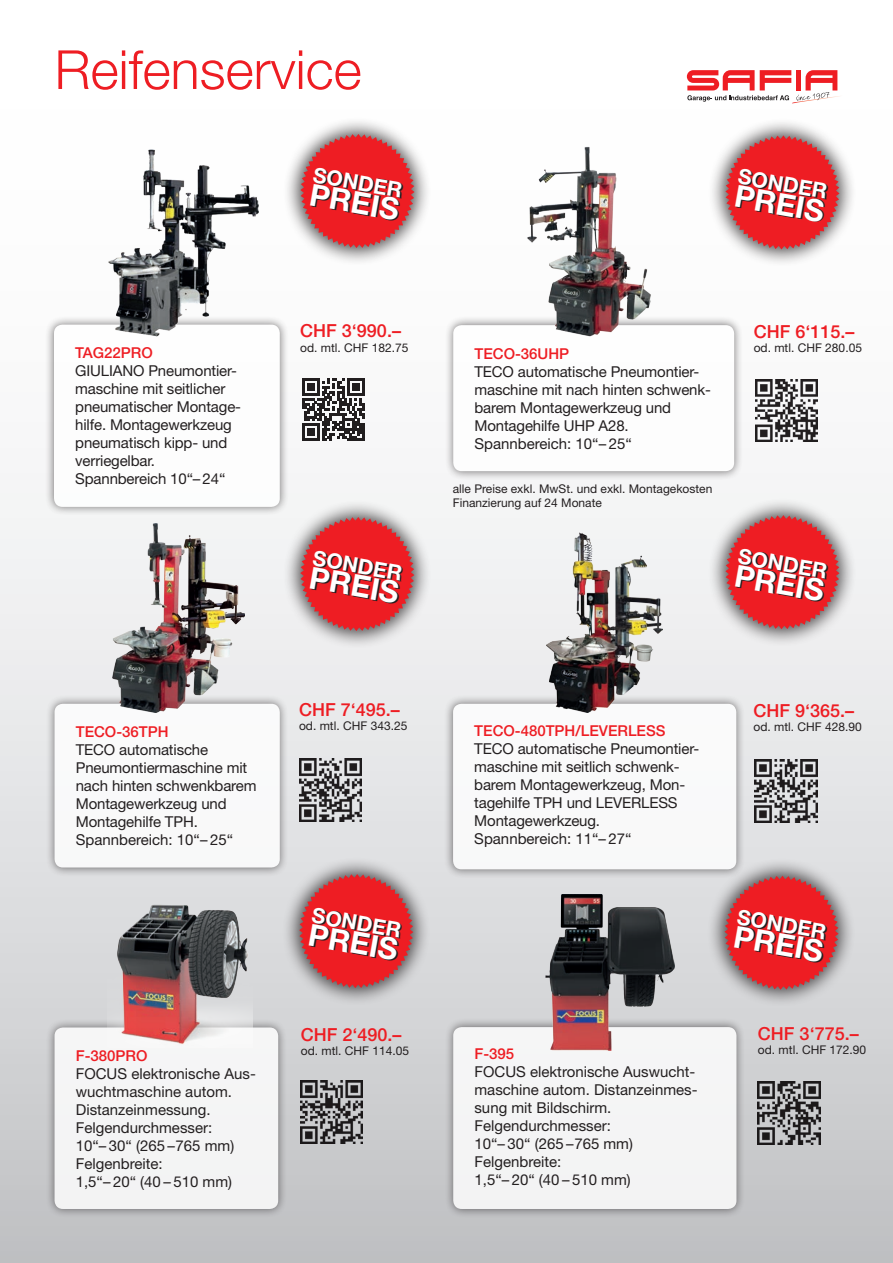
<style>
.page{position:relative;width:893px;height:1263px;background:#fff}
.page>*{position:absolute;margin:0;border:0;box-sizing:border-box;transform-origin:0 0}
.t1{font:300 54px "Helvetica Neue LT Std";color:#ee1d23}
.t2{font:700 30.3px "Helvetica Neue LT Pro";color:#fff}
.t3{font:700 21px "Helvetica Neue LT Pro";color:#fff}
.t4{font:500 18px "Helvetica Neue LT Std";color:#ee1d23}
.t5{font:15px/18px "Helvetica Neue LT Std";letter-spacing:-.01em;color:#231f20}
.t6{font:12px "Helvetica Neue LT Std";color:#231f20}
.s1{font-weight:500;color:#ee1d23}
</style>
<div class="page">
<div style="left:0;top:0;width:893px;height:1263px;background:linear-gradient(to bottom,#fff,#c7c8cb)"></div>
<svg style="left:880px;top:0;width:13px;height:1263px"></svg>
<svg style="left:687px;top:70px;width:155px;height:33px"></svg>
<div style="left:45px;top:316px;width:244px;height:200px;background:#231f20;opacity:.75"></div>
<div style="left:54px;top:325px;width:226px;height:182px;background:#fff;border-radius:9px"></div>
<div style="left:283px;top:116px;width:149px;height:150px;background:#231f20;opacity:.75"></div>
<svg style="left:300px;top:134px;width:114px;height:114px;background:#e1474b"></svg>
<img style="left:109px;top:150px;width:150px;height:187px">
<div style="left:301px;top:377px;width:65px;height:66px;background:linear-gradient(to right,#f7f7f8,#f7f7f8)"></div>
<svg style="left:302px;top:379px;width:62px;height:62px"></svg>
<div style="left:444px;top:316px;width:299px;height:164px;background:#231f20;opacity:.75"></div>
<div style="left:453px;top:325px;width:281px;height:146px;background:#fff;border-radius:9px"></div>
<div style="left:708px;top:118px;width:149px;height:149px;background:#231f20;opacity:.75"></div>
<svg style="left:725px;top:135px;width:114px;height:114px;background:#e1474b"></svg>
<img style="left:755px;top:380px;width:62px;height:62px">
<img style="left:526px;top:144px;width:127px;height:193px">
<div style="left:46px;top:695px;width:243px;height:182px;background:#231f20;opacity:.75"></div>
<div style="left:55px;top:704px;width:225px;height:163px;background:#fff;border-radius:9px"></div>
<div style="left:283px;top:499px;width:149px;height:150px;background:#231f20;opacity:.75"></div>
<svg style="left:300px;top:517px;width:114px;height:114px;background:#df4549"></svg>
<img style="left:112px;top:523px;width:133px;height:190px">
<img style="left:299px;top:759px;width:63px;height:62px">
<div style="left:444px;top:695px;width:301px;height:183px;background:#231f20;opacity:.75"></div>
<div style="left:453px;top:704px;width:283px;height:165px;background:#fff;border-radius:9px"></div>
<img style="left:755px;top:760px;width:62px;height:62px">
<img style="left:546px;top:532px;width:116px;height:180px">
<div style="left:708px;top:497px;width:149px;height:150px;background:#231f20;opacity:.75"></div>
<svg style="left:725px;top:515px;width:114px;height:114px;background:#df4549"></svg>
<div style="left:46px;top:1018px;width:241px;height:200px;background:#231f20;opacity:.75"></div>
<div style="left:55px;top:1027px;width:223px;height:182px;background:#f4f4f5;border-radius:9px"></div>
<img style="left:107px;top:901px;width:145px;height:143px">
<div style="left:281px;top:856px;width:150px;height:150px;background:#231f20;opacity:.75"></div>
<svg style="left:299px;top:874px;width:114px;height:114px;background:#db4045"></svg>
<img style="left:300px;top:1081px;width:62px;height:62px">
<div style="left:444px;top:1018px;width:302px;height:200px;background:#231f20;opacity:.75"></div>
<div style="left:453px;top:1027px;width:283px;height:182px;background:#f4f4f5;border-radius:9px"></div>
<img style="left:758px;top:1082px;width:62px;height:62px">
<img style="left:546px;top:894px;width:128px;height:156px">
<div style="left:707px;top:858px;width:149px;height:149px;background:#231f20;opacity:.75"></div>
<svg style="left:724px;top:876px;width:115px;height:114px;background:#da4146"></svg>
<p class="t1" style="left:55px;top:37px;width:309px">Reifenservice</p>
<p class="t3" style="left:316px;top:162px;width:92px;rotate:10deg">SONDER</p>
<p class="t2" style="left:313px;top:175px;width:92px;rotate:10deg">PREIS</p>
<p class="t3" style="left:741px;top:163px;width:92px;rotate:10deg">SONDER</p>
<p class="t2" style="left:738px;top:177px;width:92px;rotate:10deg">PREIS</p>
<p class="t5" style="left:75px;top:344px;width:167px"><span class="s1">TAG22PRO<br></span>GIULIANO Pneumontier&shy;maschine mit seitlicher pneumatischer Montage&shy;hilfe. Montagewerkzeug pneumatisch kipp- und verriegelbar.</p>
<p class="t5" style="left:75px;top:470px;width:152px">Spannbereich 10“– 24“</p>
<p class="t4" style="left:300px;top:320px;width:102px">CHF 3‘990.–</p>
<p class="t6" style="left:300px;top:340px;width:110px">od. mtl. CHF 182.75</p>
<p class="t5" style="left:474px;top:344px;width:238px"><span class="s1">TECO-36UHP<br></span>TECO automatische Pneumontier&shy;maschine mit nach hinten schwenk&shy;barem Montagewerkzeug und<br>Montagehilfe UHP A28.</p>
<p class="t5" style="left:474px;top:434px;width:159px">Spannbereich: 10“– 25“</p>
<p class="t6" style="left:453px;top:481px;width:261px">alle Preise exkl. MwSt. und exkl. Montagekosten</p>
<p class="t6" style="left:453px;top:496px;width:151px">Finanzierung auf 24 Monate</p>
<p class="t4" style="left:754px;top:321px;width:102px">CHF 6‘115.–</p>
<p class="t6" style="left:754px;top:341px;width:110px">od. mtl. CHF 280.05</p>
<p class="t3" style="left:316px;top:545px;width:92px;rotate:10deg">SONDER</p>
<p class="t2" style="left:313px;top:558px;width:92px;rotate:10deg">PREIS</p>
<p class="t3" style="left:741px;top:543px;width:92px;rotate:10deg">SONDER</p>
<p class="t2" style="left:738px;top:557px;width:92px;rotate:10deg">PREIS</p>
<p class="t5" style="left:76px;top:723px;width:182px"><span class="s1">TECO-36TPH<br></span>TECO automatische<br>Pneumontiermaschine mit nach hinten schwenkbarem<br>Montagewerkzeug und<br>Montagehilfe TPH.<br>Spannbereich: 10“– 25“</p>
<p class="t4" style="left:299px;top:699px;width:102px">CHF 7‘495.–</p>
<p class="t6" style="left:299px;top:719px;width:110px">od. mtl. CHF 343.25</p>
<p class="t5" style="left:474px;top:721px;width:226px"><span class="s1">TECO-480TPH/LEVERLESS<br></span>TECO automatische Pneumontier&shy;maschine mit seitlich schwenk&shy;barem Montagewerkzeug, Mon&shy;tagehilfe TPH und LEVERLESS<br>Montagewerkzeug.</p>
<p class="t5" style="left:474px;top:829px;width:159px">Spannbereich: 11“– 27“</p>
<p class="t4" style="left:753px;top:699px;width:102px">CHF 9‘365.–</p>
<p class="t6" style="left:753px;top:720px;width:110px">od. mtl. CHF 428.90</p>
<p class="t3" style="left:314px;top:902px;width:92px;rotate:10deg">SONDER</p>
<p class="t2" style="left:312px;top:915px;width:92px;rotate:10deg">PREIS</p>
<p class="t3" style="left:740px;top:903px;width:92px;rotate:10deg">SONDER</p>
<p class="t2" style="left:737px;top:917px;width:92px;rotate:10deg">PREIS</p>
<p class="t5" style="left:76px;top:1046px;width:182px"><span class="s1">F-380PRO<br></span>FOCUS elektronische Aus&shy;wuchtmaschine autom.<br>Distanzeinmessung.</p>
<p class="t5" style="left:76px;top:1118px;width:160px">Felgendurchmesser:<br>10“– 30“ (265 –765 mm)</p>
<p class="t5" style="left:76px;top:1154px;width:158px">Felgenbreite:<br>1,5“– 20“ (40 – 510 mm)</p>
<p class="t4" style="left:301px;top:1024px;width:102px">CHF 2‘490.–</p>
<p class="t6" style="left:301px;top:1044px;width:110px">od. mtl. CHF 114.05</p>
<p class="t5" style="left:474px;top:1044px;width:225px"><span class="s1">F-395<br></span>FOCUS elektronische Auswucht&shy;maschine autom. Distanzeinmes&shy;sung mit Bildschirm.<br>Felgendurchmesser:<br>10“– 30“ (265 –765 mm)</p>
<p class="t5" style="left:474px;top:1152px;width:158px">Felgenbreite:<br>1,5“– 20“ (40 – 510 mm)</p>
<p class="t4" style="left:758px;top:1023px;width:102px">CHF 3‘775.–</p>
<p class="t6" style="left:758px;top:1043px;width:110px">od. mtl. CHF 172.90</p>
</div>
